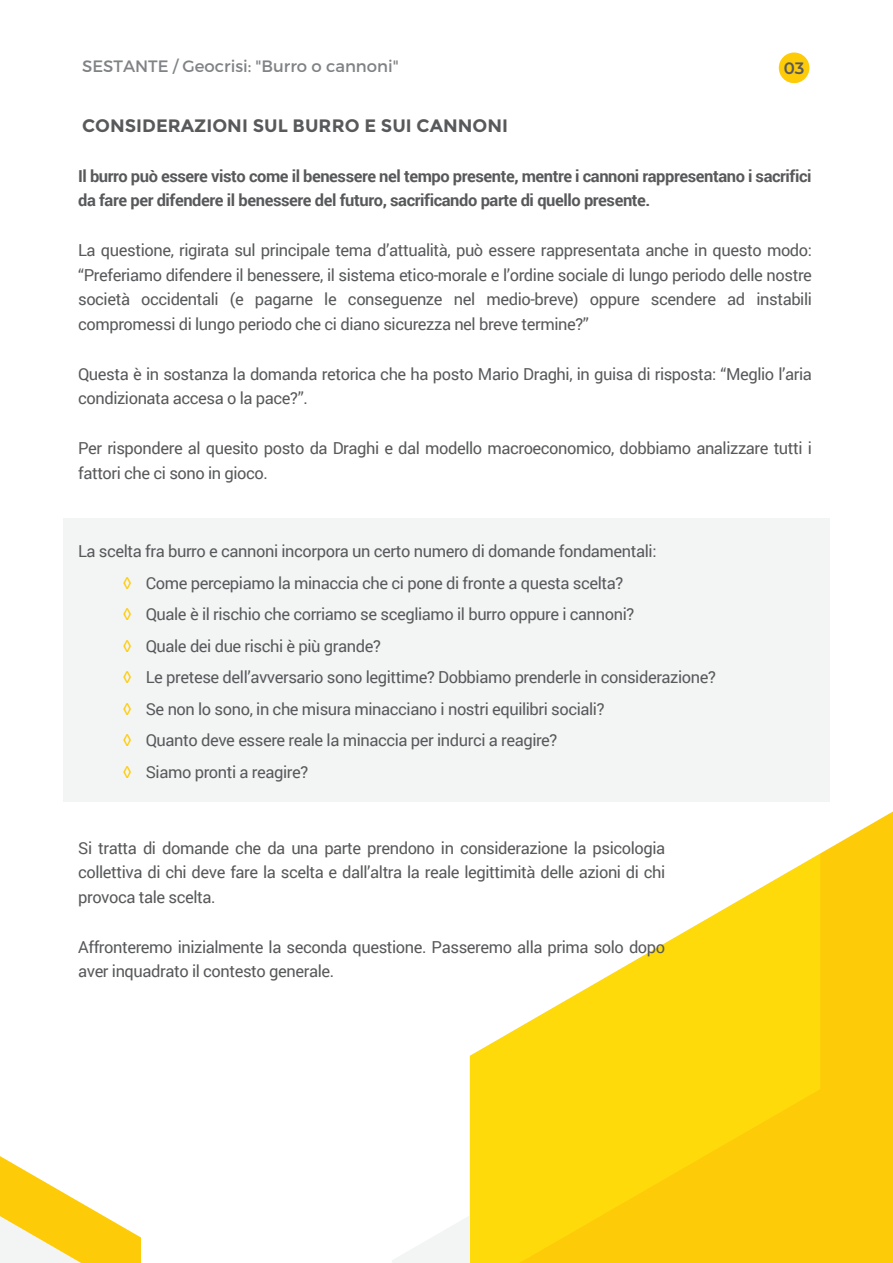
<style>
.page{position:relative;width:893px;height:1263px;background:#fff}
.page>*{position:absolute;margin:0;border:0;box-sizing:border-box;transform-origin:0 0}
.t1{font:700 18px "Montserrat";color:#58595b}
.t2{font:16.5px/24.8px "Roboto";letter-spacing:-.025em;color:#58595b}
.t3{font:700 16.5px/24.8px "Roboto";letter-spacing:-.025em;color:#58595b}
.t4{font:16.5px "Montserrat";color:#808385}
.t5{font:600 16.5px "Montserrat";color:#58595b}
.s1{color:#fecb09}
</style>
<div class="page">
<div style="left:779px;top:53px;width:30px;height:30px;background:#fecb09;border-radius:50%"></div>
<div style="left:63px;top:518px;width:766px;height:283px;background:#f3f5f5"></div>
<svg style="left:0;top:1156px;width:140px;height:107px"></svg>
<div style="left:819px;top:811px;width:74px;height:452px;background:#fecb09"></div>
<svg style="left:470px;top:854px;width:350px;height:409px;fill:#feda0b"></svg>
<svg style="left:392px;top:1215px;width:78px;height:48px"></svg>
<p class="t4" style="left:82px;top:56px;width:318px">SESTANTE / Geocrisi: "Burro o cannoni"</p>
<p class="t5" style="left:784px;top:56px;width:22px">03</p>
<p class="t1" style="left:82px;top:115px;width:427px">CONSIDERAZIONI SUL BURRO E SUI CANNONI</p>
<p class="t3" style="left:78px;top:163px;width:735px">Il burro può essere visto come il benessere nel tempo presente, mentre i cannoni rappresentano i sacrifici da fare per difendere il benessere del futuro, sacrificando parte di quello presente.</p>
<p class="t2" style="left:78px;top:237px;width:735px;text-align:justify">La questione, rigirata sul principale tema d’attualità, può essere rappresentata anche in questo modo: “Preferiamo difendere il benessere, il sistema etico-morale e l’ordine sociale di lungo periodo delle nostre società occidentali (e pagarne le conseguenze nel medio-breve) oppure scendere ad instabili compromessi di lungo periodo che ci diano sicurezza nel breve termine?”</p>
<p class="t2" style="left:78px;top:361px;width:735px">Questa è in sostanza la domanda retorica che ha posto Mario Draghi, in guisa di risposta: “Meglio l’aria condizionata accesa o la pace?”.</p>
<p class="t2" style="left:78px;top:435px;width:735px">Per rispondere al quesito posto da Draghi e dal modello macroeconomico, dobbiamo analizzare tutti i fattori che ci sono in gioco.</p>
<p class="t2" style="left:123px;top:535px;width:594px;line-height:31.5px;text-indent:-45px">La scelta fra burro e cannoni incorpora un certo numero di domande fondamentali:<br><span class="s1">◊</span> Come percepiamo la minaccia che ci pone di fronte a questa scelta?<br><span class="s1">◊</span> Quale è il rischio che corriamo se scegliamo il burro oppure i cannoni?<br><span class="s1">◊</span> Quale dei due rischi è più grande?<br><span class="s1">◊</span> Le pretese dell’avversario sono legittime? Dobbiamo prenderle in considerazione? <span class="s1">◊</span> Se non lo sono, in che misura minacciano i nostri equilibri sociali?<br><span class="s1">◊</span> Quanto deve essere reale la minaccia per indurci a reagire?<br><span class="s1">◊</span> Siamo pronti a reagire?</p>
<p class="t2" style="left:78px;top:835px;width:589px;text-align:justify">Si tratta di domande che da una parte prendono in considerazione la psicologia collettiva di chi deve fare la scelta e dall’altra la reale legittimità delle azioni di chi provoca tale scelta.</p>
<p class="t2" style="left:78px;top:934px;width:589px">Affronteremo inizialmente la seconda questione. Passeremo alla prima solo dopo aver inquadrato il contesto generale.</p>
</div>
